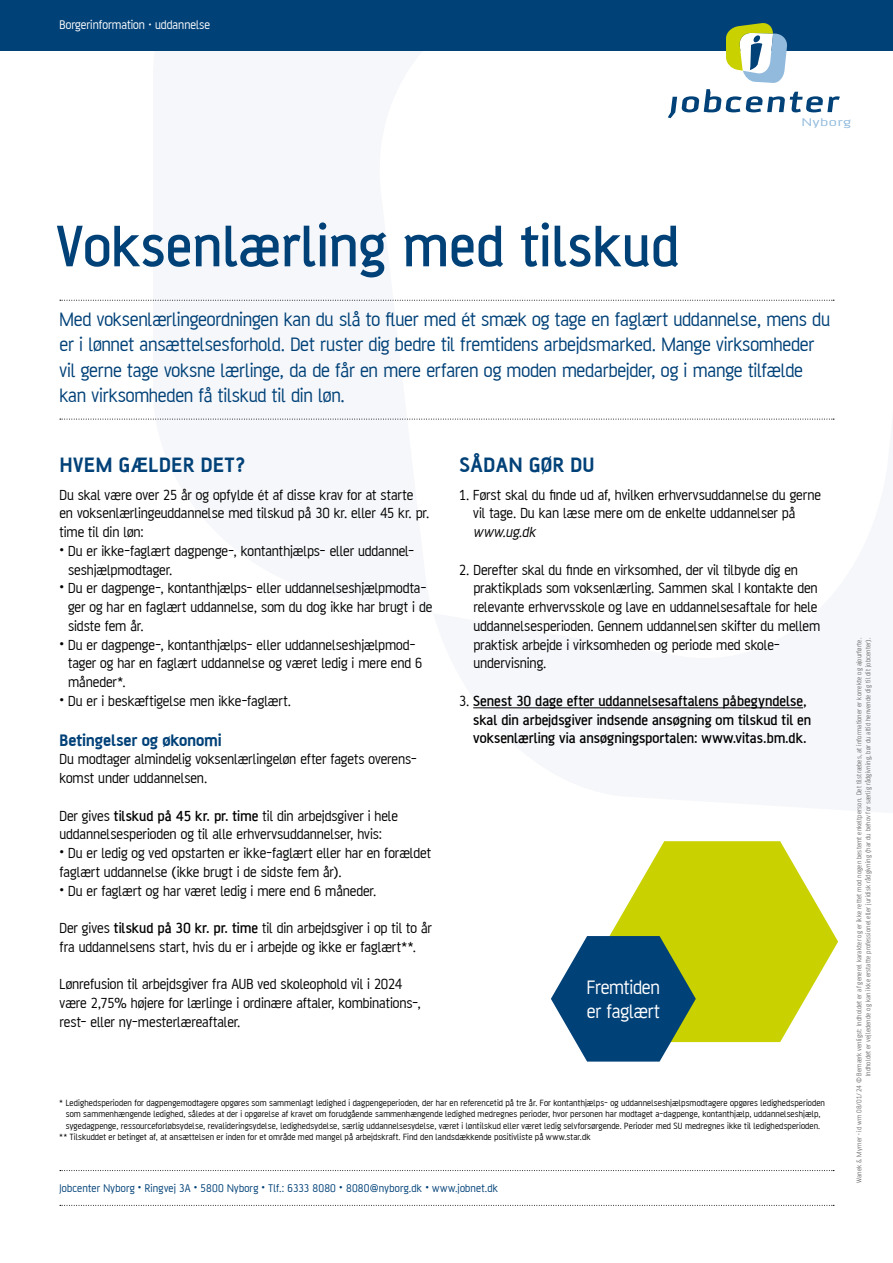
<style>
.page{position:relative;width:893px;height:1263px;background:#fff}
.page>*{position:absolute;margin:0;border:0;box-sizing:border-box;transform-origin:0 0}
.t1{font:500 63px "AF Battersea";color:#004178}
.t2{font:700 22.5px "AF Battersea";letter-spacing:.025em;color:#004178}
.t3{font:21px/25.2px "AF Battersea";letter-spacing:-.01em;color:#004178}
.P_splash{font:21px/24px "AF Battersea";letter-spacing:-.015em;color:#fff}
.P_bold{font:700 18px "AF Battersea";letter-spacing:-.01em;color:#004178}
.t4{font:15.75px/18.8px "AF Battersea";letter-spacing:-.005em;color:#000}
.t5{font:500 15.75px/18.8px "AF Battersea";letter-spacing:-.005em;color:#000}
.P_virksomhedsservice{font:13.5px "AF Battersea";color:#fff}
.t6{font:12px "AF Battersea";letter-spacing:.015em;color:#004178}
.t7{font:12px "AF Battersea";letter-spacing:.05em;color:#91badc;scale:1.5 1}
.P_footnote{font:9.75px/11.2px "AF Battersea";letter-spacing:.01em;color:#000;text-align:center}
.t8{font:7.5px/9px "AF Battersea";letter-spacing:.015em;color:#707172;text-align:right}
.s1{font-weight:500}
.s2{font-style:italic}
.s3{font-weight:400}
</style>
<div class="page">
<div style="left:0;top:0;width:893px;height:51px;background:#004178"></div>
<svg style="left:668px;top:89px;width:172px;height:29px"></svg>
<svg style="left:726px;top:23px;width:61px;height:60px"></svg>
<svg style="left:60px;top:1170px;width:774px;height:1px"></svg>
<svg style="left:60px;top:1205px;width:774px;height:1px"></svg>
<svg style="left:60px;top:300px;width:774px;height:1px"></svg>
<svg style="left:60px;top:419px;width:774px;height:1px"></svg>
<hr style="left:473px;top:707px;width:330px;height:1px;background:#000">
<svg style="left:609px;top:841px;width:229px;height:201px;fill:#c9d200"></svg>
<svg style="left:551px;top:936px;width:145px;height:125px"></svg>
<p class="P_virksomhedsservice" style="left:60px;top:17px;width:152px">Borgerinformation · uddannelse</p>
<h1 class="t1" style="left:57px;top:215px;width:624px">Voksenlærling med tilskud</h1>
<p class="t7" style="left:802px;top:116px;width:34px">Nyborg</p>
<h2 class="t3" style="left:60px;top:307px;width:772px">Med voksenlærlingeordningen kan du slå to fluer med ét smæk og tage en faglært uddannelse, mens du er i lønnet ansættelsesforhold. Det ruster dig bedre til fremtidens arbejdsmarked. Mange virksomheder vil gerne tage voksne lærlinge, da de får en mere erfaren og moden medarbejder, og i mange tilfælde kan virksomheden få tilskud til din løn.</h2>
<h3 class="t2" style="left:60px;top:453px;width:187px">HVEM GÆLDER DET?</h3>
<p class="t4" style="left:60px;top:485px;width:371px">Du skal være over 25 år og opfylde ét af disse krav for at starte en voksenlærlingeuddannelse med tilskud på 30 kr. eller 45 kr. pr. time til din løn:</p>
<p class="t4" style="left:68px;top:541px;width:348px;text-indent:-9px">• Du er ikke-faglært dagpenge-, kontanthjælps- eller uddannel&shy;seshjælpmodtager.</p>
<p class="t4" style="left:68px;top:579px;width:366px;text-indent:-9px">• Du er dagpenge-, kontanthjælps- eller uddannelseshjælpmodta&shy;ger og har en faglært uddannelse, som du dog ikke har brugt i de sidste fem år.</p>
<p class="t4" style="left:68px;top:635px;width:356px;text-indent:-9px">• Du er dagpenge-, kontanthjælps- eller uddannelseshjælpmod&shy;tager og har en faglært uddannelse og været ledig i mere end 6 måneder*.</p>
<p class="t4" style="left:60px;top:691px;width:233px">• Du er i beskæftigelse men ikke-faglært.</p>
<p class="P_bold" style="left:60px;top:730px;width:164px">Betingelser og økonomi</p>
<p class="t4" style="left:60px;top:750px;width:359px">Du modtager almindelig voksenlærlingeløn efter fagets overens&shy;komst under uddannelsen.</p>
<p class="t4" style="left:60px;top:806px;width:340px">Der gives <span class="s1">tilskud på 45 kr. pr. time</span> til din arbejdsgiver i hele uddannelsesperioden og til alle erhvervsuddannelser, hvis:</p>
<p class="t4" style="left:60px;top:843px;width:373px">• Du er ledig og ved opstarten er ikke-faglært eller har en forældet faglært uddannelse (ikke brugt i de sidste fem år).</p>
<p class="t4" style="left:60px;top:881px;width:318px">• Du er faglært og har været ledig i mere end 6 måneder.</p>
<p class="t4" style="left:60px;top:918px;width:374px">Der gives <span class="s1">tilskud på 30 kr. pr. time</span> til din arbejdsgiver i op til to år fra uddannelsens start, hvis du er i arbejde og ikke er faglært**.</p>
<p class="t4" style="left:60px;top:975px;width:363px">Lønrefusion til arbejdsgiver fra AUB ved skoleophold vil i 2024 være 2,75% højere for lærlinge i ordinære aftaler, kombinations-, rest- eller ny-mesterlæreaftaler.</p>
<h3 class="t2" style="left:459px;top:453px;width:136px">SÅDAN GØR DU</h3>
<p class="t4" style="left:473px;top:485px;width:349px;text-indent:-14px">1. Først skal du finde ud af, hvilken erhvervsuddannelse du gerne vil tage. Du kan læse mere om de enkelte uddannelser på <span class="s2">www.ug.dk</span></p>
<p class="t4" style="left:473px;top:560px;width:348px;text-indent:-14px">2. Derefter skal du finde en virksomhed, der vil tilbyde dig en praktikplads som voksenlærling. Sammen skal I kontakte den relevante erhvervsskole og lave en uddannelsesaftale for hele uddannelsesperioden. Gennem uddannelsen skifter du mellem praktisk arbejde i virksomheden og periode med skole&shy;undervisning.</p>
<p class="t5" style="left:473px;top:691px;width:340px;text-indent:-14px"><span class="s3">3.</span> Senest 30 dage efter uddannelsesaftalens påbegyndelse, skal din arbejdsgiver indsende ansøgning om tilskud til en voksenlærling via ansøgningsportalen: www.vitas.bm.dk.</p>
<p class="P_splash" style="left:587px;top:975px;width:75px">Fremtiden er faglært</p>
<p class="P_footnote" style="left:59px;top:1097px;width:767px">* Ledighedsperioden for dagpengemodtagere opgøres som sammenlagt ledighed i dagpengeperioden, der har en referencetid på tre år. For kontanthjælps- og uddannelseshjælpsmodtagere opgøres ledighedsperioden som sammenhængende ledighed, således at der i opgørelse af kravet om forudgående sammenhængende ledighed medregnes perioder, hvor personen har modtaget a-dagpenge, kontanthjælp, uddannelseshjælp, sygedagpenge, ressourceforløbsydelse, revalideringsydelse, ledighedsydelse, særlig uddannelsesydelse, været i løntilskud eller været ledig selvforsørgende. Perioder med SU medregnes ikke til ledighedsperioden.</p>
<p class="P_footnote" style="left:59px;top:1131px;width:533px">** Tilskuddet er betinget af, at ansættelsen er inden for et område med mangel på arbejdskraft. Find den landsdækkende positivliste på www.star.dk</p>
<p class="t6" style="left:60px;top:1182px;width:440px">Jobcenter Nyborg • Ringvej 3A • 5800 Nyborg • Tlf.: 6333 8080 • 8080@nyborg.dk • www.jobnet.dk</p>
<p class="t8" style="left:854px;top:1183px;width:547px;rotate:-90deg">Wanek &amp; Myrner · id wm 08/01/24 © Bemærk venligst: Indholdet er af generel karakter og er ikke rettet mod nogen bestemt enkeltperson. Det tilstræbes, at informationer er korrekte og ajourførte.<br>Indholdet er vejledende og kan ikke erstatte professionel eller juridisk rådgivning (har du behov for særlig rådgivning, bør du altid henvende dig til dit jobcenter).</p>
</div>
